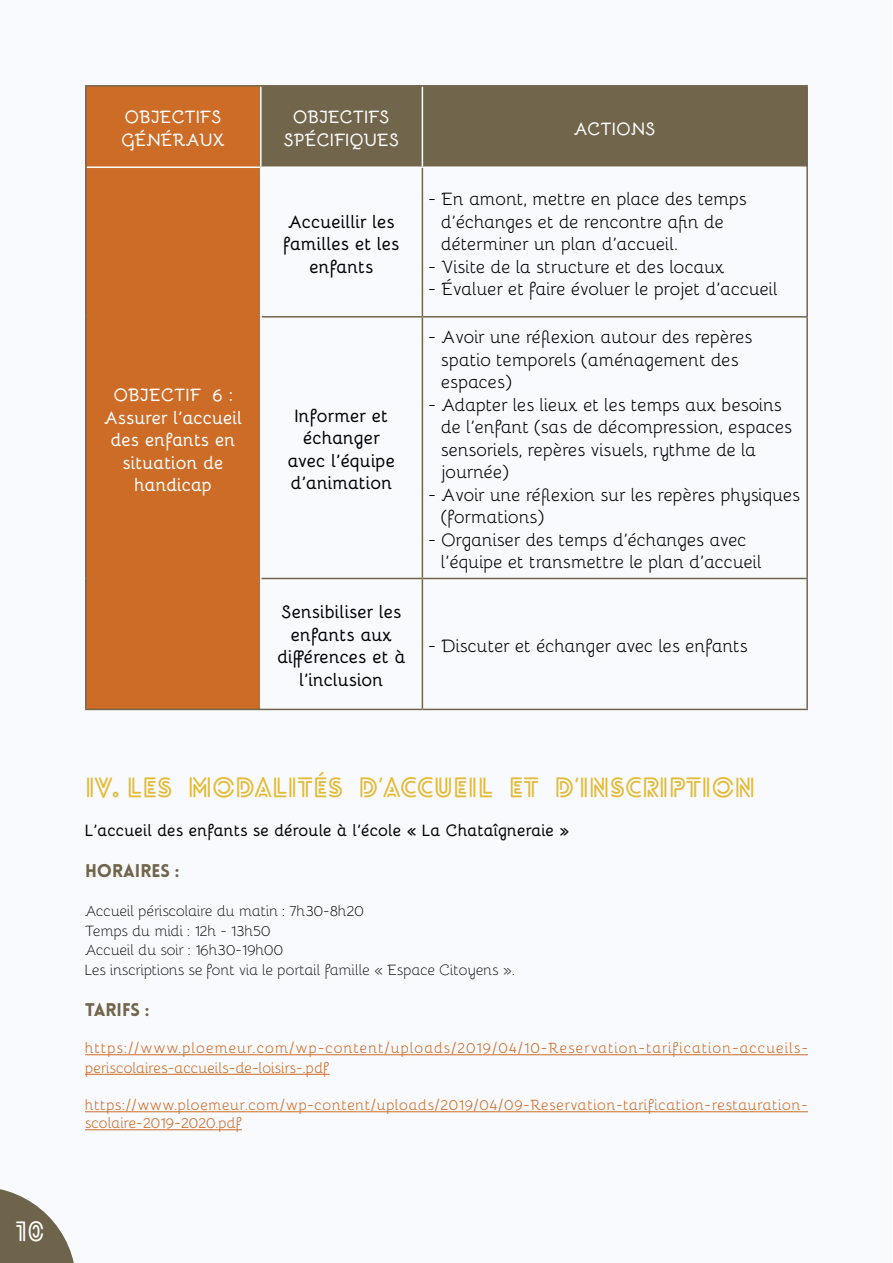
<style>
.page{position:relative;width:893px;height:1263px;background:#fff}
.page>*{position:absolute;margin:0;border:0;box-sizing:border-box;transform-origin:0 0}
.t1{font:700 27px "Lovelo Line";color:#e4ba33}
.t2{font:700 27px "Lovelo Line";color:#fff}
.t3{font:18px/22.5px "Bellota";letter-spacing:-.01em;color:#000}
.t4{font:700 18px/22.5px "Bellota";letter-spacing:-.01em;color:#000;text-align:center}
.t5{font:700 18px/22.5px "Bellota";color:#fff;text-align:center}
.t6{font:900 18px "Lovelo";color:#71654c}
.t7{font:700 16.5px "Bellota";letter-spacing:-.02em;color:#000}
.t8{font:15px/19.5px "Bellota";letter-spacing:.03em;color:#cd6c27}
.t9{font:300 15px/19.5px "Bellota";letter-spacing:-.01em;color:#000}
</style>
<div class="page">
<div style="left:0;top:0;width:892px;height:1263px;background:#f9fafd"></div>
<svg style="left:0;top:1189px;width:74px;height:74px"></svg>
<div style="left:87px;top:87px;width:173px;height:622px;background:#cd6c27"></div>
<div style="left:262px;top:87px;width:544px;height:79px;background:#71654c"></div>
<hr style="left:422px;top:168px;width:1px;height:148px;background:#71654c">
<hr style="left:262px;top:316px;width:160px;height:2px;background:#71654c">
<hr style="left:422px;top:316px;width:386px;height:2px;background:#71654c">
<hr style="left:422px;top:318px;width:1px;height:260px;background:#71654c">
<hr style="left:422px;top:579px;width:1px;height:130px;background:#71654c">
<hr style="left:87px;top:166px;width:174px;height:2px;background:#fff">
<hr style="left:260px;top:168px;width:2px;height:149px;background:#fff">
<hr style="left:260px;top:317px;width:2px;height:261px;background:#fff">
<hr style="left:260px;top:578px;width:2px;height:131px;background:#fff">
<hr style="left:260px;top:87px;width:2px;height:79px;background:#fff">
<hr style="left:261px;top:166px;width:161px;height:2px;background:#fff">
<hr style="left:422px;top:166px;width:384px;height:2px;background:#fff">
<hr style="left:422px;top:87px;width:1px;height:79px;background:#fff">
<hr style="left:85px;top:85px;width:176px;height:2px;background:#71654c">
<hr style="left:85px;top:87px;width:2px;height:80px;background:#71654c">
<hr style="left:261px;top:85px;width:161px;height:2px;background:#71654c">
<hr style="left:422px;top:85px;width:386px;height:2px;background:#71654c">
<hr style="left:806px;top:87px;width:2px;height:80px;background:#71654c">
<hr style="left:85px;top:167px;width:2px;height:150px;background:#71654c">
<hr style="left:85px;top:317px;width:2px;height:261px;background:#71654c">
<hr style="left:85px;top:578px;width:2px;height:131px;background:#71654c">
<hr style="left:85px;top:709px;width:176px;height:1px;background:#71654c">
<hr style="left:806px;top:167px;width:2px;height:149px;background:#71654c">
<hr style="left:806px;top:318px;width:2px;height:260px;background:#71654c">
<hr style="left:262px;top:578px;width:160px;height:1px;background:#71654c">
<hr style="left:422px;top:578px;width:386px;height:1px;background:#71654c">
<hr style="left:806px;top:579px;width:2px;height:130px;background:#71654c">
<hr style="left:261px;top:709px;width:161px;height:1px;background:#71654c">
<hr style="left:422px;top:709px;width:386px;height:1px;background:#71654c">
<hr style="left:85px;top:1054px;width:723px;height:1px;background:#cd6c27">
<hr style="left:85px;top:1074px;width:244px;height:1px;background:#cd6c27">
<hr style="left:85px;top:1111px;width:723px;height:1px;background:#cd6c27">
<hr style="left:85px;top:1129px;width:157px;height:1px;background:#cd6c27">
<h1 class="t2" style="left:15px;top:1215px;width:30px">10</h1>
<p class="t5" style="left:122px;top:105px;width:105px;text-align:left">OBJECTIFS<br>GÉNÉRAUX</p>
<p class="t5" style="left:284px;top:105px;width:117px">OBJECTIFS<br>SPÉCIFIQUES</p>
<p class="t5" style="left:574px;top:116px;width:84px">ACTIONS</p>
<p class="t5" style="left:104px;top:383px;width:140px">OBJECTIF 6 :<br>Assurer l’accueil des enfants en situation de handicap</p>
<p class="t4" style="left:284px;top:209px;width:118px">Accueillir les familles et les enfants</p>
<p class="t4" style="left:288px;top:403px;width:109px">Informer et échanger avec l’équipe d’animation</p>
<p class="t4" style="left:277px;top:599px;width:130px">Sensibiliser les enfants aux différences et à l’inclusion</p>
<p class="t3" style="left:441px;top:186px;width:307px;text-indent:-13px">- En amont, mettre en place des temps d’échanges et de rencontre afin de déterminer un plan d’accueil.</p>
<p class="t3" style="left:428px;top:254px;width:298px">- Visite de la structure et des locaux</p>
<p class="t3" style="left:428px;top:276px;width:351px">- Évaluer et faire évoluer le projet d’accueil</p>
<p class="t3" style="left:441px;top:325px;width:313px;text-indent:-13px">- Avoir une réflexion autour des repères spatio temporels (aménagement des espaces)</p>
<p class="t3" style="left:441px;top:392px;width:353px;text-indent:-13px">- Adapter les lieux et les temps aux besoins de l’enfant (sas de décompression, espaces sensoriels, repères visuels, rythme de la journée)</p>
<p class="t3" style="left:441px;top:482px;width:361px;text-indent:-13px">- Avoir une réflexion sur les repères physiques (formations)</p>
<p class="t3" style="left:441px;top:527px;width:322px;text-indent:-13px">- Organiser des temps d’échanges avec l’équipe et transmettre le plan d’accueil</p>
<p class="t3" style="left:428px;top:633px;width:321px">- Discuter et échanger avec les enfants</p>
<h1 class="t1" style="left:85px;top:771px;width:672px">IV. LES MODALITÉS D’ACCUEIL ET D’INSCRIPTION</h1>
<p class="t7" style="left:85px;top:817px;width:486px">L’accueil des enfants se déroule à l’école « La Chataîgneraie »</p>
<p class="t6" style="left:85px;top:859px;width:96px">HORAIRES :</p>
<p class="t9" style="left:85px;top:900px;width:431px">Accueil périscolaire du matin : 7h30-8h20<br>Temps du midi : 12h - 13h50<br>Accueil du soir : 16h30-19h00<br>Les inscriptions se font via le portail famille « Espace Citoyens ».</p>
<p class="t6" style="left:85px;top:998px;width:66px">TARIFS :</p>
<p class="t8" style="left:85px;top:1037px;width:725px">https://www.ploemeur.com/wp-content/uploads/2019/04/10-Reservation-tarification-accueils&shy;periscolaires-accueils-de-loisirs-.pdf</p>
<p class="t8" style="left:85px;top:1095px;width:724px;line-height:18px">https://www.ploemeur.com/wp-content/uploads/2019/04/09-Reservation-tarification-restauration&shy;scolaire-2019-2020.pdf</p>
</div>
